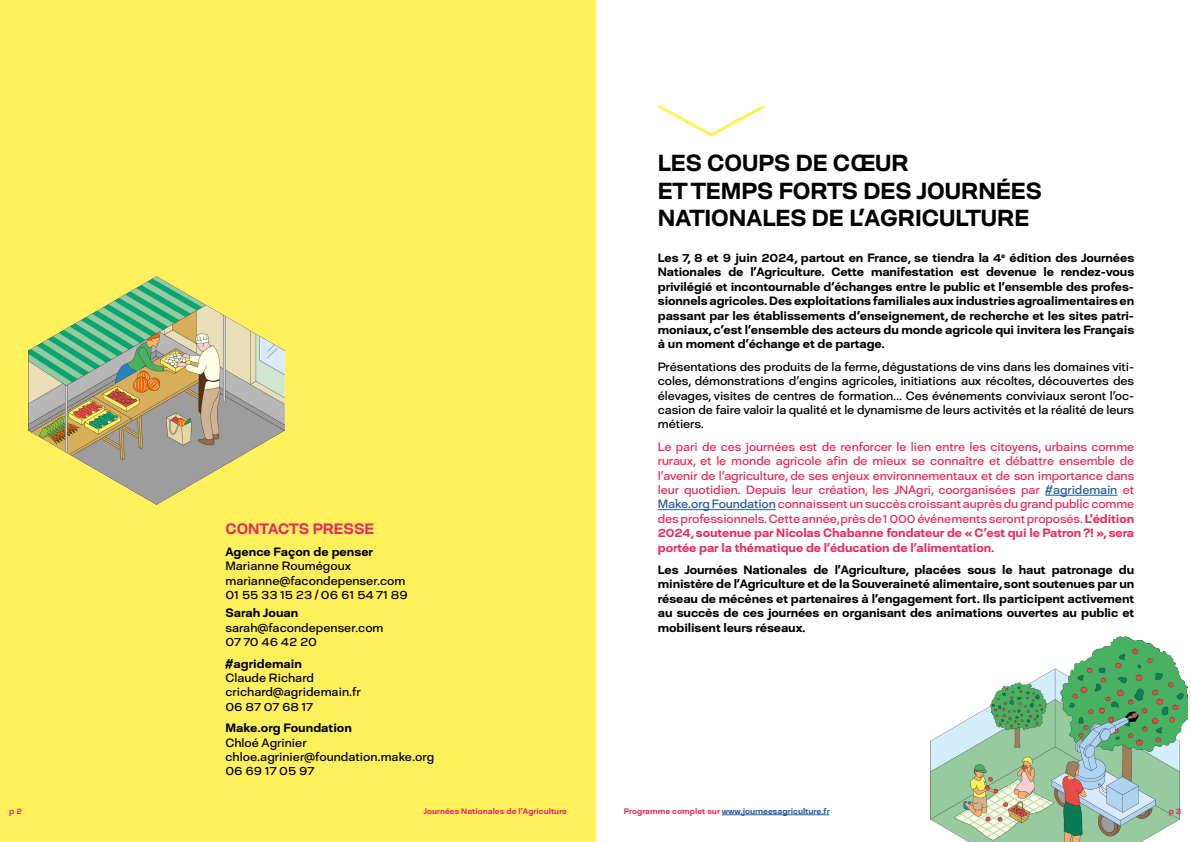
<style>
.page{position:relative;width:1191px;height:842px;background:#fff}
.page>*{position:absolute;margin:0;border:0;box-sizing:border-box;transform-origin:0 0}
.t1{font:700 23.1px/27.7px "David";color:#000}
.t2{font:700 15px "David";color:#e72c61}
.t3{font:700 12px/14.4px "David";letter-spacing:-.01em;color:#000;text-align:justify}
.t4{font:12px/14.4px "David";letter-spacing:-.01em;color:#e72c61;text-align:justify}
.t5{font:12px/14.4px "David";color:#000}
.t6{font:700 8px "David";color:#275b9b}
.t7{font:700 8px "David";color:#e72c61}
.s1{color:#275b9b}
.s2{font-weight:700}
.s3{color:#e72c61}
</style>
<div class="page">
<img style="left:930px;top:637px;width:257px;height:205px">
<div style="left:0;top:0;width:595px;height:842px;background:#fff15b"></div>
<svg style="left:658px;top:105px;width:107px;height:32px"></svg>
<img style="left:28px;top:276px;width:257px;height:229px">
<hr style="left:1045px;top:495px;width:72px;height:1px;background:#275b9b">
<hr style="left:658px;top:509px;width:118px;height:1px;background:#275b9b">
<hr style="left:722px;top:814px;width:107px;height:1px;background:#275b9b">
<p class="t2" style="left:225px;top:518px;width:150px">CONTACTS PRESSE</p>
<p class="t3" style="left:225px;top:544px;width:149px">Agence Façon de penser</p>
<p class="t5" style="left:225px;top:558px;width:184px">Marianne Roumégoux marianne@facondepenser.com<br>01 55 33 15 23 / 06 61 54 71 89</p>
<p class="t3" style="left:225px;top:605px;width:74px">Sarah Jouan</p>
<p class="t5" style="left:225px;top:620px;width:160px">sarah@facondepenser.com<br>07 70 46 42 20</p>
<p class="t3" style="left:225px;top:655px;width:78px">#agridemain</p>
<p class="t5" style="left:225px;top:670px;width:137px">Claude Richard crichard@agridemain.fr<br>06 87 07 68 17</p>
<p class="t3" style="left:225px;top:720px;width:128px">Make.org Foundation</p>
<p class="t5" style="left:225px;top:734px;width:210px">Chloé Agrinier chloe.agrinier@foundation.make.org<br>06 69 17 05 97</p>
<h1 class="t1" style="left:658px;top:148px;width:385px">LES COUPS DE CŒUR<br>ET TEMPS FORTS DES JOURNÉES<br>NATIONALES DE L’AGRICULTURE</h1>
<p class="t3" style="left:658px;top:250px;width:478px">Les 7, 8 et 9 juin 2024, partout en France, se tiendra la 4<sup>e</sup> édition des Journées Nationales de l’Agriculture. Cette manifestation est devenue le rendez-vous privilégié et incontournable d’échanges entre le public et l’ensemble des profes&shy;sionnels agricoles. Des exploitations familiales aux industries agroalimentaires en passant par les établissements d’enseignement, de recherche et les sites patri&shy;moniaux, c’est l’ensemble des acteurs du monde agricole qui invitera les Français à un moment d’échange et de partage.</p>
<p class="t5" style="left:658px;top:359px;width:478px;text-align:justify">Présentations des produits de la ferme, dégustations de vins dans les domaines viti&shy;coles, démonstrations d’engins agricoles, initiations aux récoltes, découvertes des élevages, visites de centres de formation... Ces événements conviviaux seront l’oc&shy;casion de faire valoir la qualité et le dynamisme de leurs activités et la réalité de leurs métiers.</p>
<p class="t4" style="left:658px;top:439px;width:478px">Le pari de ces journées est de renforcer le lien entre les citoyens, urbains comme ruraux, et le monde agricole afin de mieux se connaître et débattre ensemble de l’avenir de l’agriculture, de ses enjeux environnementaux et de son importance dans leur quotidien. Depuis leur création, les JNAgri, coorganisées par <span class="s1">#agridemain</span> et <span class="s1">Make.org Foundation</span> connaissent un succès croissant auprès du grand public comme des professionnels. Cette année,près de 1000 événements seront proposés. <span class="s2">L’édition 2024, soutenue par Nicolas Chabanne fondateur de « C’est qui le Patron ?! », sera portée par la thématique de l’éducation de l’alimentation.</span></p>
<p class="t3" style="left:658px;top:562px;width:478px">Les Journées Nationales de l’Agriculture, placées sous le haut patronage du ministère de l’Agriculture et de la Souveraineté alimentaire, sont soutenues par un réseau de mécènes et partenaires à l’engagement fort. Ils participent activement au succès de ces journées en organisant des animations ouvertes au public et mobilisent leurs réseaux.</p>
<p class="t7" style="left:9px;top:805px;width:14px">p 2</p>
<p class="t7" style="left:423px;top:805px;width:145px">Journées Nationales de l’Agriculture</p>
<p class="t6" style="left:624px;top:805px;width:207px"><span class="s3">Programme complet sur</span> www.journeesagriculture.fr</p>
<p class="t7" style="left:1168px;top:805px;width:14px">p 3</p>
</div>
